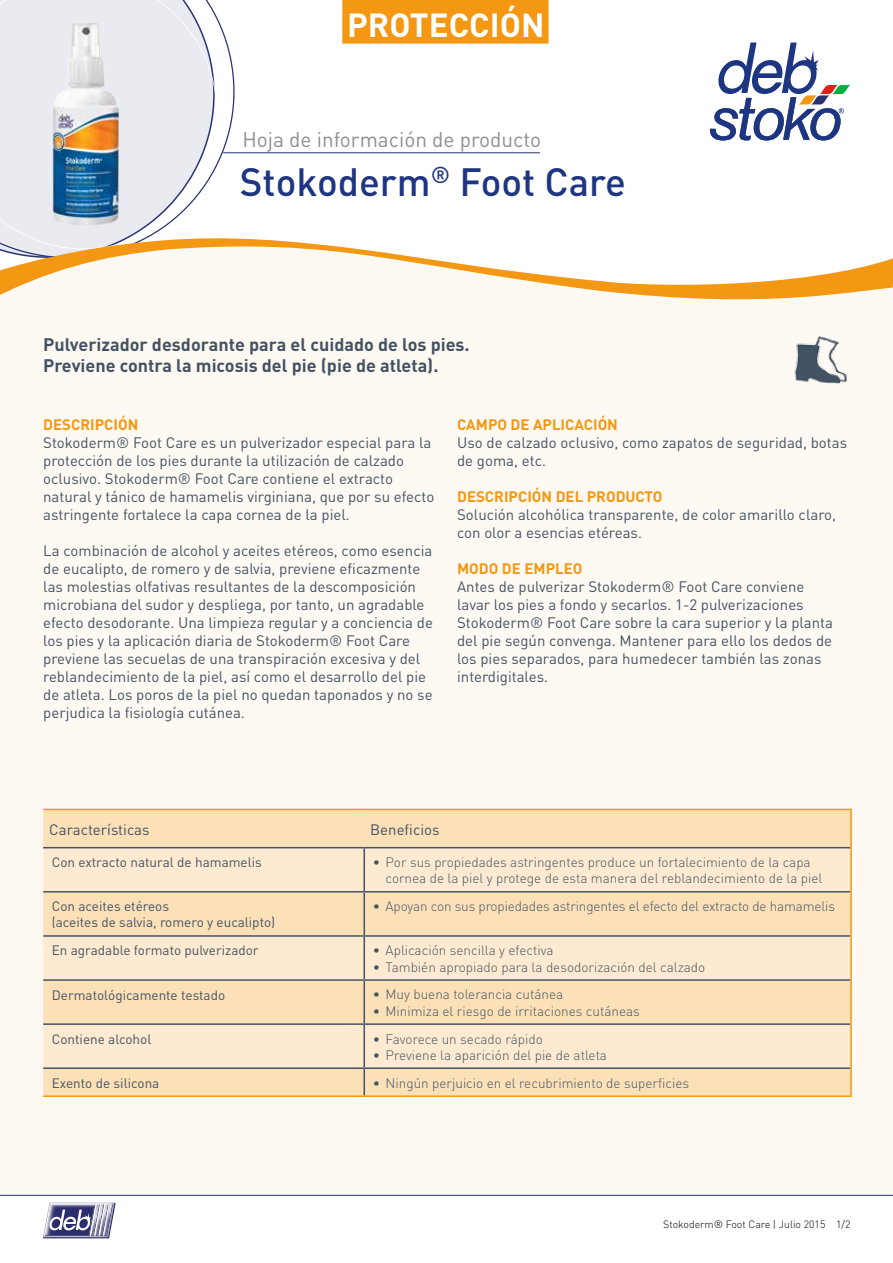
<style>
.page{position:relative;width:893px;height:1263px;background:#fff}
.page>*{position:absolute;margin:0;border:0;box-sizing:border-box;transform-origin:0 0}
.t1{font:500 39px "DIN";color:#1e3582}
.t2{font:700 33px "DIN";color:#fff}
.t3{font:21px "DIN";color:#8e9090}
.t4{font:700 18px/21px "DIN";color:#435363}
.t5{font:15px/18px "DIN";color:#435363}
.t6{font:700 15px "DIN";color:#f49712}
.t7{font:300 13.5px/16.2px "DIN";color:#435363}
.t8{font:13.5px/16.2px "DIN";color:#435363}
.t9{font:300 10.5px "DIN";color:#000}
</style>
<div class="page">
<div style="left:0;top:60px;width:893px;height:1136px;background:#fefaf3"></div>
<hr style="left:0;top:1195px;width:893px;height:1px;background:#1e3582">
<svg style="left:43px;top:1203px;width:73px;height:35px"></svg>
<div style="left:250px;top:42px;width:643px;height:193px;background:#fff"></div>
<svg style="left:0;top:0;width:250px;height:235px;fill:#e9ebf1"></svg>
<div style="left:43px;top:810px;width:807px;height:285px;background:#fce0b8"></div>
<svg style="left:43px;top:848px;width:807px;height:219px;background:#fbe5c5"></svg>
<hr style="left:43px;top:847px;width:321px;height:1px;background:#435363">
<hr style="left:43px;top:891px;width:321px;height:1px;background:#435363">
<hr style="left:43px;top:935px;width:321px;height:2px;background:#435363">
<hr style="left:43px;top:979px;width:321px;height:2px;background:#435363">
<hr style="left:43px;top:1023px;width:321px;height:2px;background:#435363">
<hr style="left:364px;top:848px;width:1px;height:43px;background:#435363">
<hr style="left:364px;top:892px;width:1px;height:43px;background:#435363">
<hr style="left:364px;top:937px;width:1px;height:42px;background:#435363">
<hr style="left:364px;top:981px;width:1px;height:42px;background:#435363">
<hr style="left:364px;top:1025px;width:1px;height:42px;background:#435363">
<hr style="left:364px;top:847px;width:486px;height:1px;background:#435363">
<hr style="left:364px;top:891px;width:486px;height:1px;background:#435363">
<hr style="left:364px;top:935px;width:486px;height:2px;background:#435363">
<hr style="left:364px;top:979px;width:486px;height:2px;background:#435363">
<hr style="left:364px;top:1023px;width:486px;height:2px;background:#435363">
<hr style="left:43px;top:1067px;width:321px;height:2px;background:#435363">
<svg style="left:364px;top:1069px;width:1px;height:26px"></svg>
<hr style="left:364px;top:1067px;width:486px;height:2px;background:#435363">
<hr style="left:43px;top:809px;width:321px;height:1px;background:#f49712">
<hr style="left:364px;top:809px;width:488px;height:1px;background:#f49712">
<hr style="left:850px;top:810px;width:2px;height:38px;background:#f49712">
<hr style="left:850px;top:848px;width:2px;height:44px;background:#f49712">
<hr style="left:850px;top:892px;width:2px;height:44px;background:#f49712">
<hr style="left:850px;top:936px;width:2px;height:44px;background:#f49712">
<hr style="left:850px;top:980px;width:2px;height:44px;background:#f49712">
<hr style="left:850px;top:1024px;width:2px;height:44px;background:#f49712">
<hr style="left:43px;top:1095px;width:321px;height:2px;background:#f49712">
<hr style="left:850px;top:1068px;width:2px;height:27px;background:#f49712">
<hr style="left:364px;top:1095px;width:488px;height:2px;background:#f49712">
<svg style="left:710px;top:43px;width:140px;height:97px"></svg>
<hr style="left:223px;top:152px;width:317px;height:1px;background:#283371">
<svg style="left:0;top:235px;width:893px;height:65px"></svg>
<div style="left:342px;top:0;width:207px;height:44px;background:#f49712"></div>
<img style="left:794px;top:336px;width:54px;height:48px">
<img style="left:50px;top:21px;width:72px;height:207px">
<h2 class="t2" style="left:347px;top:3px;width:199px">PROTECCIÓN</h2>
<h3 class="t3" style="left:242px;top:126px;width:300px">Hoja de información de producto</h3>
<h1 class="t1" style="left:240px;top:157px;width:387px">Stokoderm<sup>®</sup> Foot Care</h1>
<p class="t4" style="left:43px;top:333px;width:428px">Pulverizador desdorante para el cuidado de los pies.<br>Previene contra la micosis del pie (pie de atleta).</p>
<p class="t6" style="left:43px;top:415px;width:97px">DESCRIPCIÓN</p>
<p class="t5" style="left:43px;top:433px;width:393px">Stokoderm® Foot Care es un pulverizador especial para la protección de los pies durante la utilización de calzado oclusivo. Stokoderm® Foot Care contiene el extracto natural y tánico de hamamelis virginiana, que por su efecto astringente fortalece la capa cornea de la piel.</p>
<p class="t5" style="left:43px;top:541px;width:391px">La combinación de alcohol y aceites etéreos, como esencia de eucalipto, de romero y de salvia, previene eficazmente las molestias olfativas resultantes de la descomposición microbiana del sudor y despliega, por tanto, un agradable efecto desodorante. Una limpieza regular y a conciencia de los pies y la aplicación diaria de Stokoderm® Foot Care previene las secuelas de una transpiración excesiva y del reblandecimiento de la piel, así como el desarrollo del pie de atleta. Los poros de la piel no quedan taponados y no se perjudica la fisiología cutánea.</p>
<p class="t6" style="left:457px;top:415px;width:162px">CAMPO DE APLICACIÓN</p>
<p class="t5" style="left:457px;top:433px;width:391px">Uso de calzado oclusivo, como zapatos de seguridad, botas de goma, etc.</p>
<p class="t6" style="left:457px;top:487px;width:207px">DESCRIPCIÓN DEL PRODUCTO</p>
<p class="t5" style="left:457px;top:505px;width:380px">Solución alcohólica transparente, de color amarillo claro, con olor a esencias etéreas.</p>
<p class="t6" style="left:457px;top:559px;width:127px">MODO DE EMPLEO</p>
<p class="t5" style="left:457px;top:577px;width:377px">Antes de pulverizar Stokoderm® Foot Care conviene lavar los pies a fondo y secarlos. 1-2 pulverizaciones Stokoderm® Foot Care sobre la cara superior y la planta del pie según convenga. Mantener para ello los dedos de los pies separados, para humedecer también las zonas interdigitales.</p>
<p class="t5" style="left:49px;top:820px;width:102px">Características</p>
<p class="t5" style="left:370px;top:820px;width:71px">Beneficios</p>
<p class="t8" style="left:52px;top:854px;width:212px">Con extracto natural de hamamelis</p>
<p class="t7" style="left:386px;top:854px;width:438px;text-indent:-13px">• Por sus propiedades astringentes produce un fortalecimiento de la capa cornea de la piel y protege de esta manera del reblandecimiento de la piel</p>
<p class="t8" style="left:52px;top:898px;width:225px">Con aceites etéreos<br>(aceites de salvia, romero y eucalipto)</p>
<p class="t7" style="left:373px;top:898px;width:464px">• Apoyan con sus propiedades astringentes el efecto del extracto de hamamelis</p>
<p class="t8" style="left:52px;top:942px;width:208px">En agradable formato pulverizador</p>
<p class="t7" style="left:373px;top:942px;width:182px">• Aplicación sencilla y efectiva</p>
<p class="t7" style="left:373px;top:958px;width:334px">• También apropiado para la desodorización del calzado</p>
<p class="t8" style="left:52px;top:986px;width:175px">Dermatológicamente testado</p>
<p class="t7" style="left:373px;top:986px;width:192px">• Muy buena tolerancia cutánea</p>
<p class="t7" style="left:373px;top:1002px;width:269px">• Minimiza el riesgo de irritaciones cutáneas</p>
<p class="t8" style="left:52px;top:1030px;width:101px">Contiene alcohol</p>
<p class="t7" style="left:373px;top:1030px;width:172px">• Favorece un secado rápido</p>
<p class="t7" style="left:373px;top:1046px;width:236px">• Previene la aparición del pie de atleta</p>
<p class="t8" style="left:52px;top:1074px;width:109px">Exento de silicona</p>
<p class="t7" style="left:373px;top:1074px;width:318px">• Ningún perjuicio en el recubrimiento de superficies</p>
<p class="t9" style="left:663px;top:1218px;width:189px">Stokoderm® Foot Care | Julio 2015 1/2</p>
</div>
